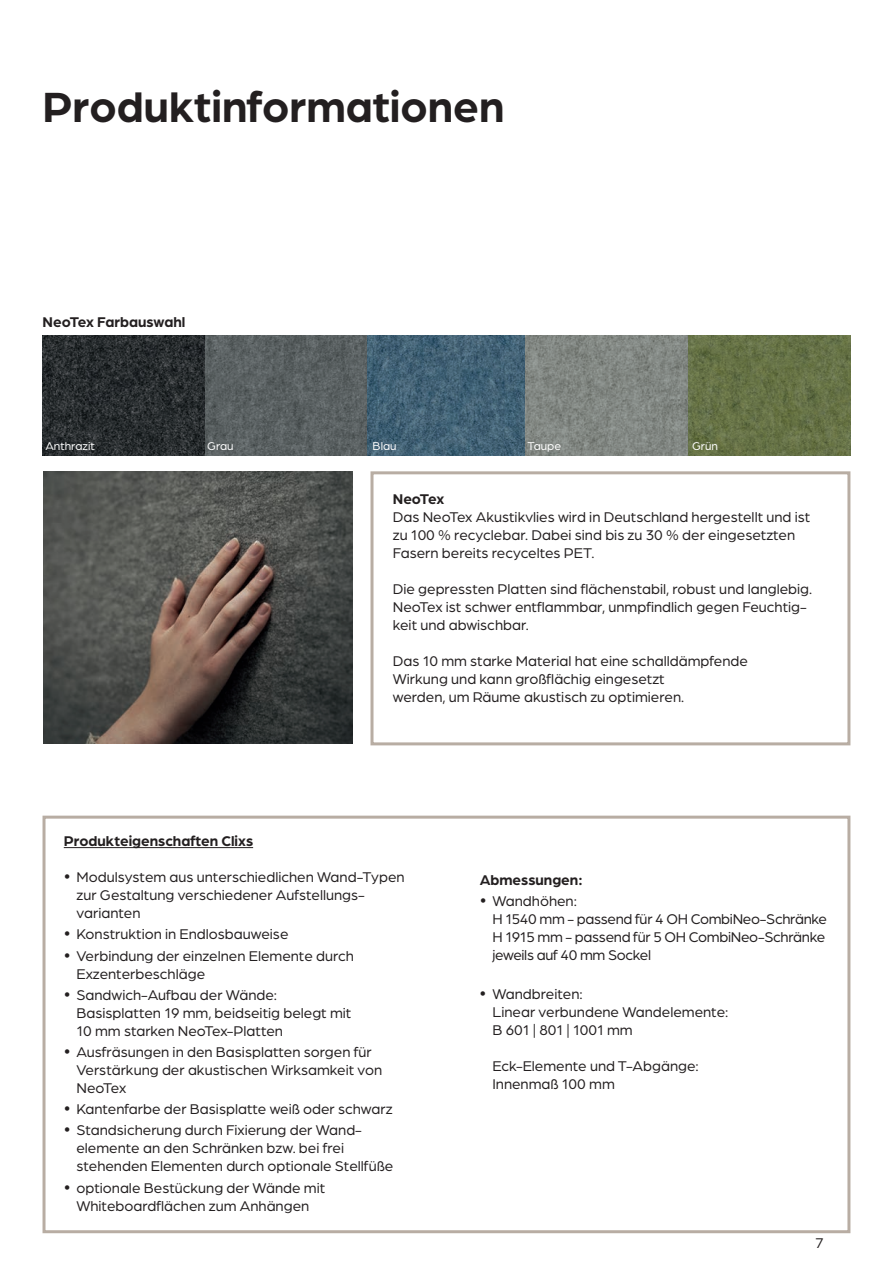
<style>
.page{position:relative;width:893px;height:1263px;background:#fff}
.page>*{position:absolute;margin:0;border:0;box-sizing:border-box;transform-origin:0 0}
.t1{font:700 45px "Arboria";color:#231f20}
.t2{font:15px/18px "Arboria";color:#231f20}
.t3{font:15px/18px "Arboria";letter-spacing:-.02em;color:#231f20}
.t4{font:700 15px "Arboria";color:#231f20}
.t5{font:12px "Arboria";color:#fff}
</style>
<div class="page">
<img style="left:43px;top:471px;width:309px;height:272px">
<img style="left:43px;top:335px;width:487px;height:121px">
<img style="left:525px;top:335px;width:325px;height:120px">
<div style="left:370px;top:471px;width:480px;height:274px;border:3px solid #b8ada3"></div>
<div style="left:43px;top:816px;width:807px;height:417px;border:3px solid #b8ada3"></div>
<hr style="left:64px;top:847px;width:189px;height:1px;background:#231f20">
<h1 class="t1" style="left:43px;top:76px;width:463px">Produktinformationen</h1>
<p class="t4" style="left:43px;top:312px;width:144px">NeoTex Farbauswahl</p>
<p class="t5" style="left:45px;top:438px;width:51px">Anthrazit</p>
<p class="t5" style="left:207px;top:438px;width:28px">Grau</p>
<p class="t5" style="left:373px;top:438px;width:26px">Blau</p>
<p class="t5" style="left:528px;top:438px;width:35px">Taupe</p>
<p class="t5" style="left:692px;top:438px;width:27px">Grün</p>
<p class="t4" style="left:393px;top:489px;width:53px">NeoTex</p>
<p class="t2" style="left:393px;top:507px;width:419px">Das NeoTex Akustikvlies wird in Deutschland hergestellt und ist zu 100 % recyclebar. Dabei sind bis zu 30 % der eingesetzten<br>Fasern bereits recyceltes PET.</p>
<p class="t2" style="left:393px;top:579px;width:421px">Die gepressten Platten sind flächenstabil, robust und langlebig.<br>NeoTex ist schwer entflammbar, unmpfindlich gegen Feuchtig&shy;keit und abwischbar.</p>
<p class="t2" style="left:393px;top:651px;width:357px">Das 10 mm starke Material hat eine schalldämpfende<br>Wirkung und kann großflächig eingesetzt<br>werden, um Räume akustisch zu optimieren.</p>
<p class="t4" style="left:64px;top:831px;width:191px">Produkteigenschaften Clixs</p>
<p class="t2" style="left:77px;top:867px;width:330px">Modulsystem aus unterschiedlichen Wand-Typen zur Gestaltung verschiedener Aufstellungs&shy;varianten</p>
<p class="t2" style="left:76px;top:923px;width:279px;line-height:21.1px">Konstruktion in Endlosbauweise<br>Verbindung der einzelnen Elemente durch</p>
<p class="t2" style="left:76px;top:962px;width:202px;line-height:21.1px">Exzenterbeschläge<br>Sandwich-Aufbau der Wände:</p>
<p class="t2" style="left:76px;top:1003px;width:276px">Basisplatten 19 mm, beidseitig belegt mit<br>10 mm starken NeoTex-Platten</p>
<p class="t2" style="left:76px;top:1042px;width:307px">Ausfräsungen in den Basisplatten sorgen für<br>Verstärkung der akustischen Wirksamkeit von<br>NeoTex</p>
<p class="t2" style="left:76px;top:1098px;width:318px;line-height:21.1px">Kantenfarbe der Basisplatte weiß oder schwarz<br>Standsicherung durch Fixierung der Wand-</p>
<p class="t2" style="left:76px;top:1139px;width:318px">elemente an den Schränken bzw. bei frei stehenden Elementen durch optionale Stellfüße</p>
<p class="t2" style="left:76px;top:1178px;width:250px">optionale Bestückung der Wände mit<br>Whiteboardflächen zum Anhängen</p>
<p class="t4" style="left:480px;top:869px;width:104px">Abmessungen:</p>
<p class="t3" style="left:492px;top:891px;width:336px">Wandhöhen:<br>H 1540 mm - passend für 4 OH CombiNeo-Schränke<br>H 1915 mm - passend für 5 OH CombiNeo-Schränke jeweils auf 40 mm Sockel</p>
<p class="t2" style="left:492px;top:984px;width:238px">Wandbreiten:<br>Linear verbundene Wandelemente:<br>B 601 | 801 | 1001 mm</p>
<p class="t2" style="left:492px;top:1056px;width:208px">Eck-Elemente und T-Abgänge:<br>Innenmaß 100 mm</p>
<p class="t2" style="left:815px;top:1233px;width:9px">7</p>
</div>
